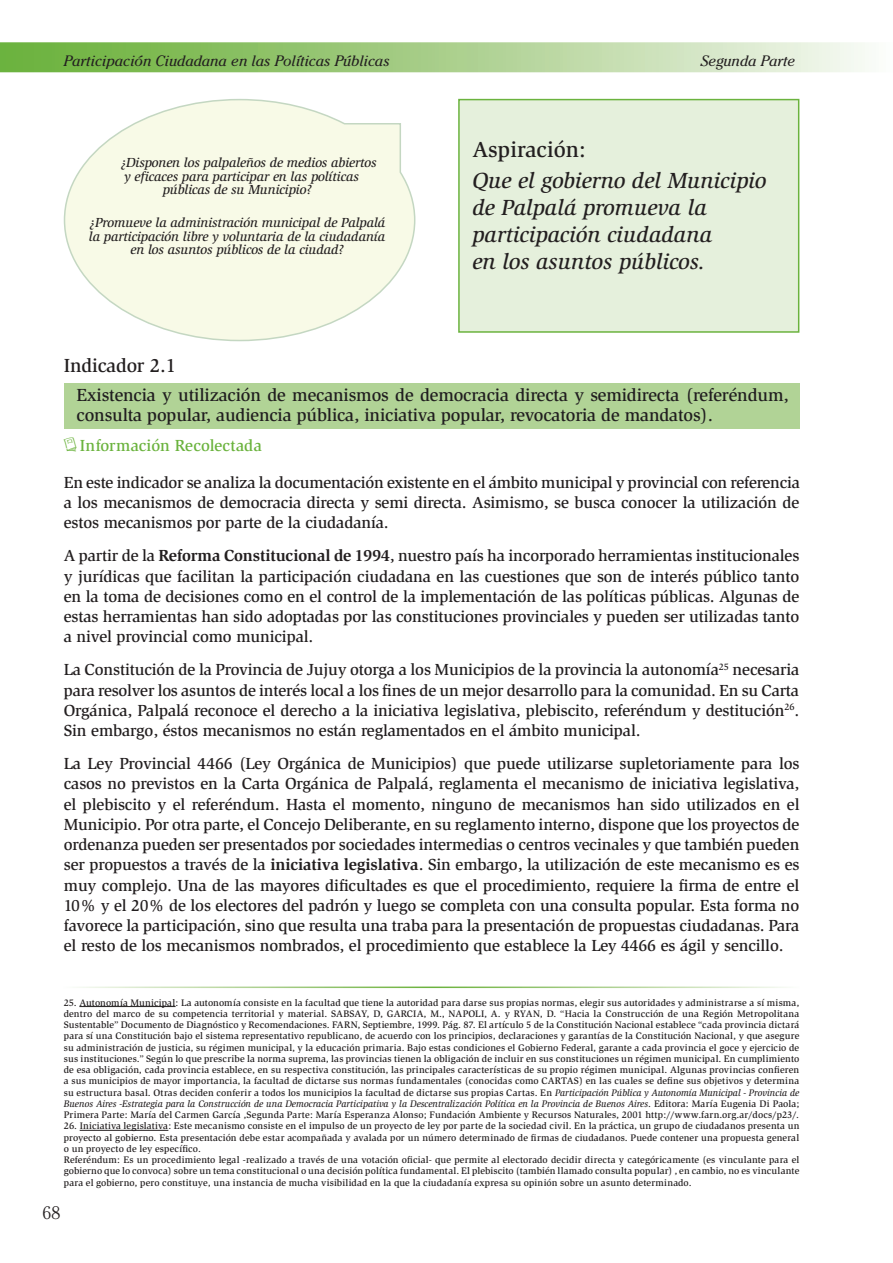
<style>
.page{position:relative;width:893px;height:1263px;background:#fff}
.page>*{position:absolute;margin:0;border:0;box-sizing:border-box;transform-origin:0 0}
.t1{font:italic 500 22.5px/27px "Slimbach";color:#231f20}
.t2{font:500 22.5px "Slimbach";color:#231f20}
.t3{font:500 19.5px "Slimbach";letter-spacing:-.01em;color:#231f20}
.t4{font:500 18px/19.5px "Slimbach";letter-spacing:-.01em;color:#211e20}
.t5{font:300 18px "Cheltenham";color:#231f20}
.t6{font:500 16.5px/20.2px "Slimbach";letter-spacing:-.01em;color:#231f20;text-align:justify}
.t7{font:500 16.5px "Slimbach";letter-spacing:.01em;color:#6bb33e}
.t8{font:italic 15px "Cheltenham";color:#231f20}
.t9{font:italic 500 13.5px/13.5px "Slimbach";letter-spacing:-.01em;color:#231f20;text-align:center}
.t10{font:500 9.75px/11.2px "Slimbach";letter-spacing:.01em;color:#231f20;text-align:justify}
.s1{font-weight:700}
.s2{font-style:italic}
</style>
<div class="page">
<div style="left:0;top:42px;width:893px;height:30px;background:linear-gradient(to right,#64ac31,#f6f7f1)"></div>
<hr style="left:892px;top:42px;width:1px;height:30px;background:#fff">
<div style="left:459px;top:100px;width:340px;height:232px;background:#e5f0dc"></div>
<div style="left:458px;top:99px;width:341px;height:234px;border:2px solid #6bb33e"></div>
<svg style="left:63px;top:99px;width:353px;height:243px"></svg>
<div style="left:64px;top:383px;width:735px;height:45px;background:#b1d396"></div>
<hr style="left:79px;top:1006px;width:97px;height:1px;background:#231f20">
<hr style="left:80px;top:1130px;width:88px;height:1px;background:#231f20">
<h3 class="t8" style="left:64px;top:52px;width:327px">Participación Ciudadana en las Políticas Públicas</h3>
<h3 class="t8" style="left:701px;top:52px;width:96px">Segunda Parte</h3>
<h3 class="t9" style="left:121px;top:156px;width:257px">¿Disponen los palpaleños de medios abiertos</h3>
<h3 class="t9" style="left:124px;top:170px;width:236px">y eficaces para participar en las políticas</h3>
<h3 class="t9" style="left:163px;top:183px;width:150px">públicas de su Municipio?</h3>
<h3 class="t9" style="left:89px;top:216px;width:298px">¿Promueve la administración municipal de Palpalá la participación libre y voluntaria de la ciudadanía en los asuntos públicos de la ciudad?</h3>
<h2 class="t3" style="left:64px;top:353px;width:114px">Indicador 2.1</h2>
<h1 class="t2" style="left:472px;top:136px;width:115px">Aspiración:</h1>
<h1 class="t1" style="left:472px;top:167px;width:295px">Que el gobierno del Municipio de Palpalá promueva la participación ciudadana<br>en los asuntos públicos.</h1>
<h3 class="t4" style="left:77px;top:385px;width:714px">Existencia y utilización de mecanismos de democracia directa y semidirecta (referéndum, consulta popular, audiencia pública, iniciativa popular, revocatoria de mandatos).</h3>
<h3 class="t7" style="left:80px;top:435px;width:184px">Información Recolectada</h3>
<p class="t6" style="left:64px;top:472px;width:738px">En este indicador se analiza la documentación existente en el ámbito municipal y provincial con referencia a los mecanismos de democracia directa y semi directa. Asimismo, se busca conocer la utilización de estos mecanismos por parte de la ciudadanía.</p>
<p class="t6" style="left:64px;top:545px;width:737px">A partir de la <span class="s1">Reforma Constitucional de 1994</span>, nuestro país ha incorporado herramientas institucionales y jurídicas que facilitan la participación ciudadana en las cuestiones que son de interés público tanto en la toma de decisiones como en el control de la implementación de las políticas públicas. Algunas de estas herramientas han sido adoptadas por las constituciones provinciales y pueden ser utilizadas tanto a nivel provincial como municipal.</p>
<p class="t6" style="left:64px;top:659px;width:737px">La Constitución de la Provincia de Jujuy otorga a los Municipios de la provincia la autonomía<sup>25</sup> necesaria para resolver los asuntos de interés local a los fines de un mejor desarrollo para la comunidad. En su Carta Orgánica, Palpalá reconoce el derecho a la iniciativa legislativa, plebiscito, referéndum y destitución<sup>26</sup>.<br>Sin embargo, éstos mecanismos no están reglamentados en el ámbito municipal.</p>
<p class="t6" style="left:64px;top:753px;width:737px">La Ley Provincial 4466 (Ley Orgánica de Municipios) que puede utilizarse supletoriamente para los casos no previstos en la Carta Orgánica de Palpalá, reglamenta el mecanismo de iniciativa legislativa, el plebiscito y el referéndum. Hasta el momento, ninguno de mecanismos han sido utilizados en el Municipio. Por otra parte, el Concejo Deliberante, en su reglamento interno, dispone que los proyectos de ordenanza pueden ser presentados por sociedades intermedias o centros vecinales y que también pueden ser propuestos a través de la <span class="s1">iniciativa legislativa</span>. Sin embargo, la utilización de este mecanismo es es muy complejo. Una de las mayores dificultades es que el procedimiento, requiere la firma de entre el 10% y el 20% de los electores del padrón y luego se completa con una consulta popular. Esta forma no favorece la participación, sino que resulta una traba para la presentación de propuestas ciudadanas. Para el resto de los mecanismos nombrados, el procedimiento que establece la Ley 4466 es ágil y sencillo.</p>
<p class="t10" style="left:64px;top:996px;width:737px">25. Autonomía Municipal: La autonomía consiste en la facultad que tiene la autoridad para darse sus propias normas, elegir sus autoridades y administrarse a sí misma, dentro del marco de su competencia territorial y material. SABSAY, D, GARCIA, M., NAPOLI, A. y RYAN, D. “Hacia la Construcción de una Región Metropolitana Sustentable” Documento de Diagnóstico y Recomendaciones. FARN, Septiembre, 1999. Pág. 87. El artículo 5 de la Constitución Nacional establece “cada provincia dictará para sí una Constitución bajo el sistema representativo republicano, de acuerdo con los principios, declaraciones y garantías de la Constitución Nacional, y que asegure su administración de justicia, su régimen municipal, y la educación primaria. Bajo estas condiciones el Gobierno Federal, garante a cada provincia el goce y ejercicio de sus instituciones.” Según lo que prescribe la norma suprema, las provincias tienen la obligación de incluir en sus constituciones un régimen municipal. En cumplimiento de esa obligación, cada provincia establece, en su respectiva constitución, las principales características de su propio régimen municipal. Algunas provincias confieren a sus municipios de mayor importancia, la facultad de dictarse sus normas fundamentales (conocidas como CARTAS) en las cuales se define sus objetivos y determina su estructura basal. Otras deciden conferir a todos los municipios la facultad de dictarse sus propias Cartas. En <span class="s2">Participación Pública y Autonomía Municipal - Provincia de Buenos Aires -Estrategia para la Construcción de una Democracia Participativa y la Descentralización Política en la Provincia de Buenos Aires</span>. Editora: María Eugenia Di Paola; Primera Parte: María del Carmen García ,Segunda Parte: María Esperanza Alonso; Fundación Ambiente y Recursos Naturales, 2001 http://www.farn.org.ar/docs/p23/.</p>
<p class="t10" style="left:64px;top:1120px;width:737px;text-align:left">26. Iniciativa legislativa: Este mecanismo consiste en el impulso de un proyecto de ley por parte de la sociedad civil. En la práctica, un grupo de ciudadanos presenta un proyecto al gobierno. Esta presentación debe estar acompañada y avalada por un número determinado de firmas de ciudadanos. Puede contener una propuesta general o un proyecto de ley específico.<br>Referéndum: Es un procedimiento legal -realizado a través de una votación oficial- que permite al electorado decidir directa y categóricamente (es vinculante para el gobierno que lo convoca) sobre un tema constitucional o una decisión política fundamental. El plebiscito (también llamado consulta popular) , en cambio, no es vinculante para el gobierno, pero constituye, una instancia de mucha visibilidad en la que la ciudadanía expresa su opinión sobre un asunto determinado.</p>
<h3 class="t5" style="left:43px;top:1202px;width:19px">68</h3>
</div>
